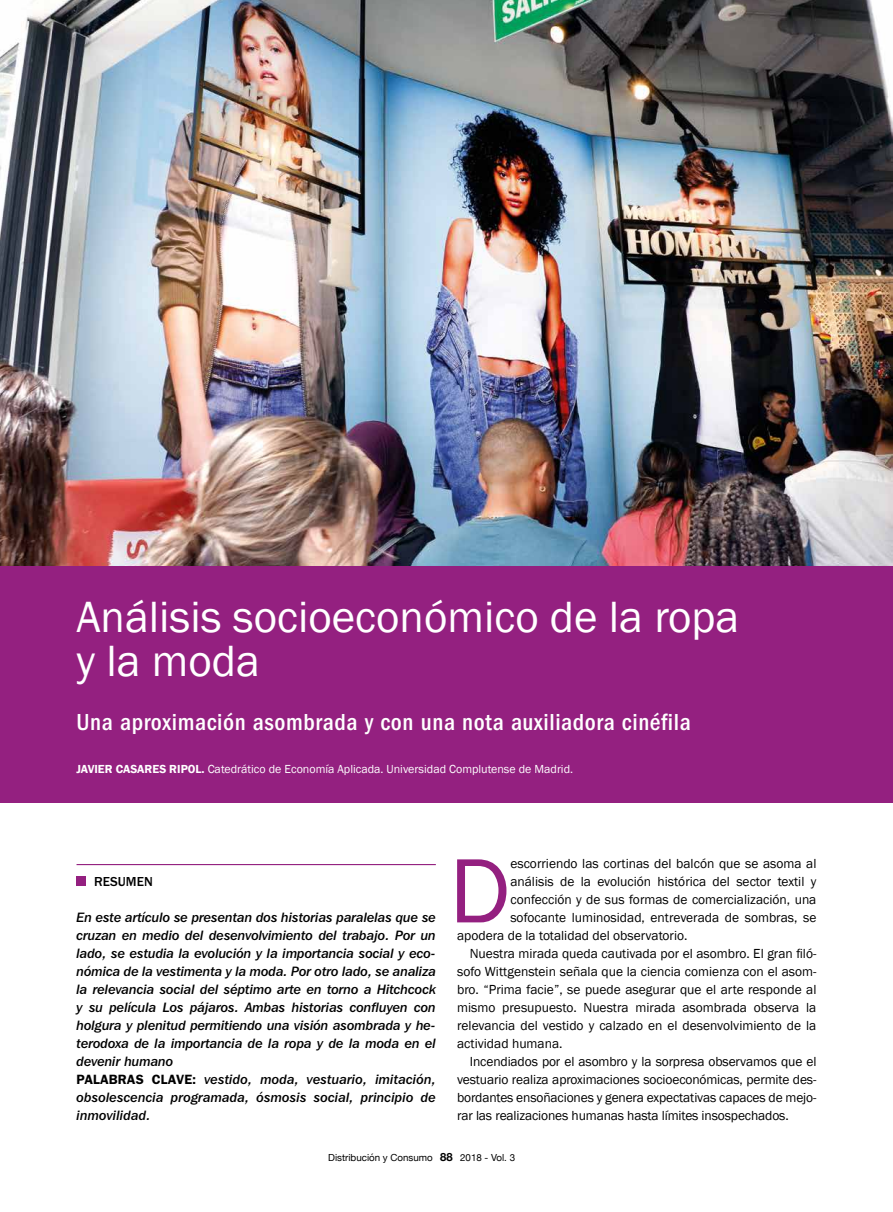
<style>
.page{position:relative;width:893px;height:1212px;background:#fff}
.page>*{position:absolute;margin:0;border:0;box-sizing:border-box;transform-origin:0 0}
.t1{font:94.5px "Franklin Gothic";color:#942080}
.t2{font:45px/43.5px "Franklin Gothic";color:#fff}
.t3{font:500 condensed 24px "Franklin Gothic LT";letter-spacing:.025em;color:#fff}
.t4{font:13.5px "Franklin Gothic";color:#000}
.t5{font:13.5px/18px "Franklin Gothic IT Cby BT Med Ital";color:#000}
.t6{font:500 13.5px "Franklin Gothic LT";color:#000}
.t7{font:12px "Franklin Gothic";color:#fff}
.t8{font:9.75px "Helvetica Neue";color:#000}
.s1{font-weight:600}
.s2{font-weight:700;font-size:11.25px}
.s3{font-family:"Franklin Gothic LT";font-weight:600}
</style>
<div class="page">
<img style="left:0;top:0;width:893px;height:566px">
<hr style="left:77px;top:864px;width:359px;height:1px;background:#942080">
<div style="left:77px;top:876px;width:9px;height:10px;background:#942080"></div>
<div style="left:0;top:566px;width:893px;height:236px;background:#942080"></div>
<h2 class="t2" style="left:77px;top:596px;width:664px">Análisis socioeconómico de la ropa y la moda</h2>
<h3 class="t3" style="left:77px;top:708px;width:616px">Una aproximación asombrada y con una nota auxiliadora cinéfila</h3>
<p class="t7" style="left:77px;top:762px;width:498px"><span class="s1">JAVIER CASARES RIPOL.</span> Catedrático de Economía Aplicada. Universidad Complutense de Madrid.</p>
<h1 class="t1" style="left:449px;top:832px;width:63px">D</h1>
<p class="t4" style="left:510px;top:855px;width:308px">escorriendo las cortinas del balcón que se asoma al</p>
<p class="t6" style="left:94px;top:874px;width:60px">RESUMEN</p>
<p class="t4" style="left:510px;top:873px;width:308px">análisis de la evolución histórica del sector textil y</p>
<p class="t4" style="left:510px;top:891px;width:308px">confección y de sus formas de comercialización, una</p>
<p class="t4" style="left:510px;top:909px;width:308px">sofocante luminosidad, entreverada de sombras, se</p>
<p class="t4" style="left:457px;top:927px;width:232px">apodera de la totalidad del observatorio.</p>
<p class="t4" style="left:470px;top:945px;width:348px">Nuestra mirada queda cautivada por el asombro. El gran filó-</p>
<p class="t4" style="left:457px;top:963px;width:361px">sofo Wittgenstein señala que la ciencia comienza con el asom-</p>
<p class="t4" style="left:457px;top:981px;width:361px">bro. “Prima facie”, se puede asegurar que el arte responde al</p>
<p class="t4" style="left:457px;top:999px;width:361px">mismo presupuesto. Nuestra mirada asombrada observa la</p>
<p class="t4" style="left:457px;top:1017px;width:361px">relevancia del vestido y calzado en el desenvolvimiento de la</p>
<p class="t4" style="left:457px;top:1035px;width:107px">actividad humana.</p>
<p class="t4" style="left:470px;top:1053px;width:348px">Incendiados por el asombro y la sorpresa observamos que el</p>
<p class="t4" style="left:457px;top:1071px;width:361px">vestuario realiza aproximaciones socioeconómicas, permite des-</p>
<p class="t4" style="left:457px;top:1089px;width:361px">bordantes ensoñaciones y genera expectativas capaces de mejo-</p>
<p class="t4" style="left:457px;top:1107px;width:333px">rar las realizaciones humanas hasta límites insospechados.</p>
<p class="t8" style="left:328px;top:1150px;width:188px">Distribución y Consumo <span class="s2">88</span> 2018 - Vol. 3</p>
<p class="t5" style="left:77px;top:908px;width:361px">En este artículo se presentan dos historias paralelas que se cruzan en medio del desenvolvimiento del trabajo. Por un lado, se estudia la evolución y la importancia social y eco&shy;nómica de la vestimenta y la moda. Por otro lado, se analiza la relevancia social del séptimo arte en torno a Hitchcock y su película Los pájaros. Ambas historias confluyen con holgura y plenitud permitiendo una visión asombrada y he&shy;terodoxa de la importancia de la ropa y de la moda en el devenir humano<br><span class="s3">PALABRAS CLAVE:</span> vestido, moda, vestuario, imitación, obsolescencia programada, ósmosis social, principio de inmovilidad.</p>
</div>
